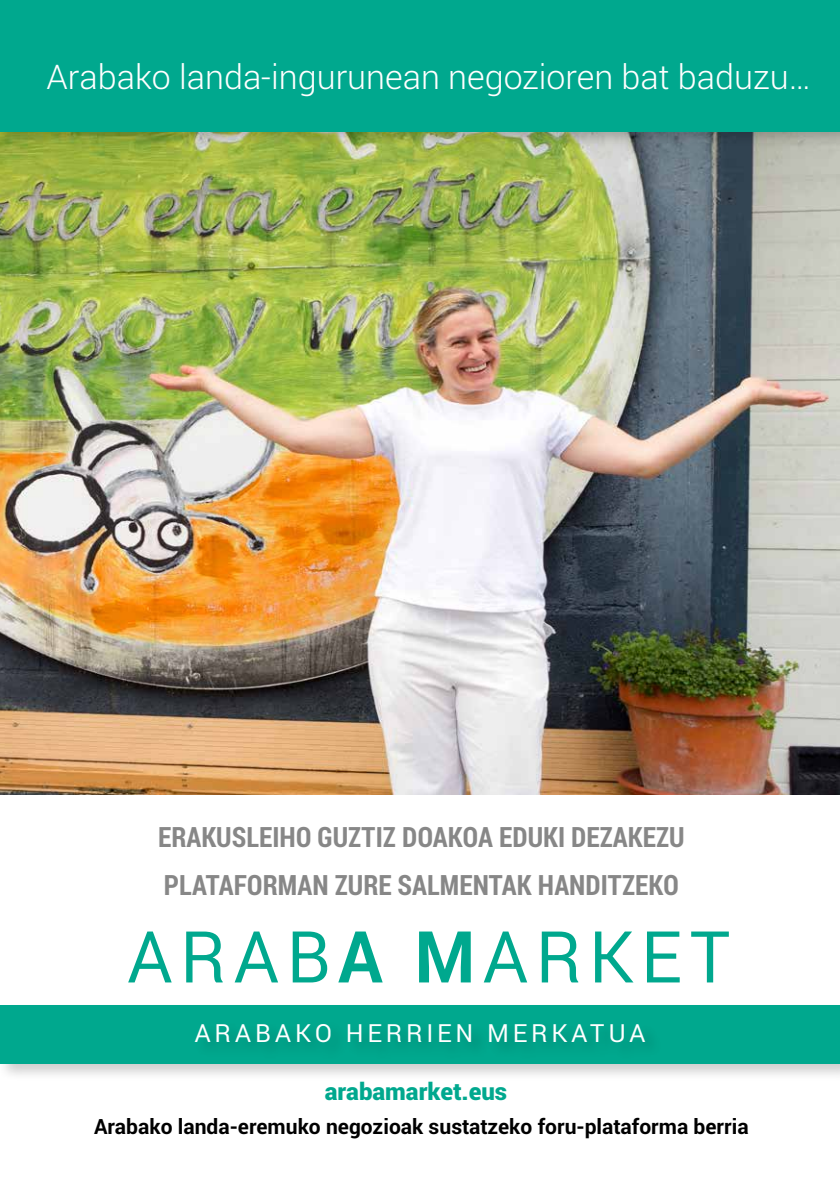
<style>
.page{position:relative;width:840px;height:1191px;background:#fff}
.page>*{position:absolute;margin:0;border:0;box-sizing:border-box;transform-origin:0 0}
.t1{font:300 34px "Roboto";color:#fff}
.t2{font:700 28px/48px "Roboto Condensed";color:#878787}
.t3{font:25px "Roboto";letter-spacing:.15em;color:#fff}
.t4{font:900 24px "Roboto";color:#00a88e}
.t5{font:700 21px "Roboto";color:#000}
</style>
<div class="page">
<img style="left:0;top:148px;width:839px;height:646px">
<svg style="left:128px;top:931px;width:600px;height:51px"></svg>
<div style="left:0;top:1002px;width:839px;height:80px;background:#000;opacity:.2"></div>
<div style="left:0;top:1005px;width:839px;height:58px;background:#00a88e"></div>
<div style="left:193px;top:1021px;width:469px;height:39px;background:#00a48a"></div>
<div style="left:0;top:0;width:839px;height:148px;background:#000;opacity:.2"></div>
<div style="left:0;top:0;width:839px;height:131px;background:#00a88e"></div>
<p class="t1" style="left:46px;top:54px;width:765px">Arabako landa-ingurunean negozioren bat baduzu…</p>
<p class="t2" style="left:158px;top:812px;width:528px">ERAKUSLEIHO GUZTIZ DOAKOA EDUKI DEZAKEZU<br>PLATAFORMAN ZURE SALMENTAK HANDITZEKO</p>
<p class="t3" style="left:194px;top:1015px;width:452px">ARABAKO HERRIEN MERKATUA</p>
<p class="t4" style="left:325px;top:1074px;width:184px">arabamarket.eus</p>
<p class="t5" style="left:94px;top:1112px;width:655px">Arabako landa-eremuko negozioak sustatzeko foru-plataforma berria</p>
</div>
